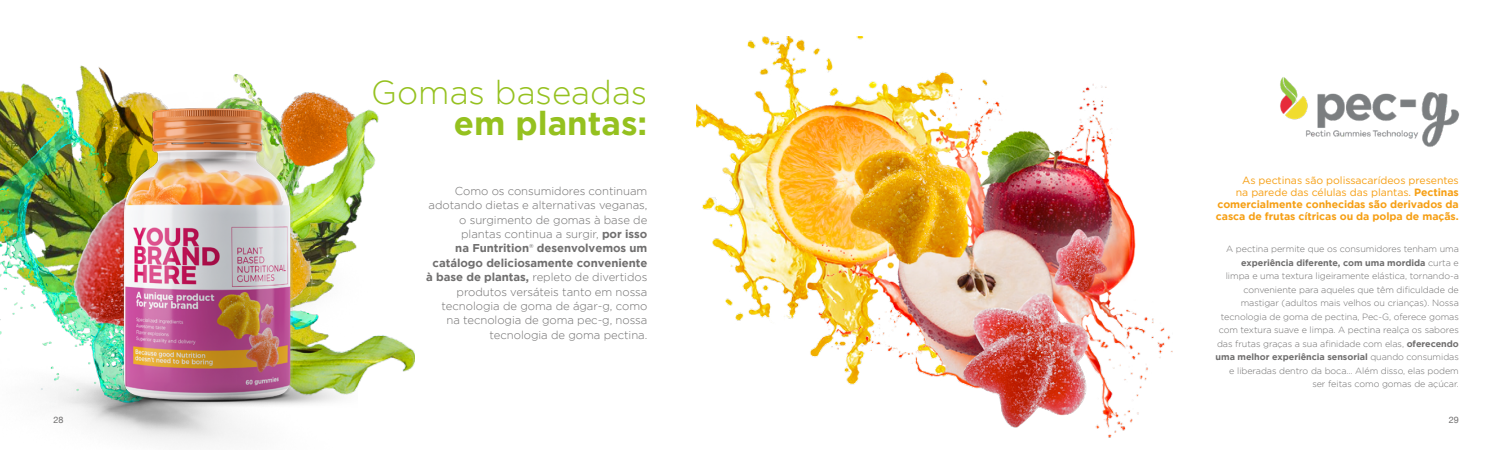
<style>
.page{position:relative;width:1512px;height:459px;background:#fff}
.page>*{position:absolute;margin:0;border:0;box-sizing:border-box;transform-origin:0 0}
.t1{font:300 33px "Gotham";color:#95c11f}
.t2{font:700 33px "Gotham";color:#95c11f}
.t3{font:300 11.32px/14.4px "Gotham";letter-spacing:-.005em;color:#706f6f;text-align:right}
.t4{font:700 10.5px/12px "Gotham";letter-spacing:-.005em;color:#f69f14;text-align:right}
.t5{font:300 9px/13.5px "Gotham";letter-spacing:-.005em;color:#706f6f;text-align:right}
.t6{font:9px "Helvetica Neue";color:#706f6f}
.s1{font-weight:700}
.s2{font-weight:400}
</style>
<div class="page">
<img style="left:696px;top:36px;width:476px;height:402px">
<img style="left:1280px;top:77px;width:179px;height:70px">
<img style="left:0;top:65px;width:415px;height:378px">
<img style="left:59px;top:84px;width:298px;height:344px">
<h1 class="t1" style="left:371px;top:75px;width:278px">Gomas baseadas</h1>
<h1 class="t2" style="left:454px;top:104px;width:195px">em plantas:</h1>
<p class="t3" style="left:426px;top:184px;width:223px">Como os consumidores continuam adotando dietas e alternativas veganas, o surgimento de gomas à base de plantas continua a surgir, <span class="s1">por isso<br>na Funtrition</span><span class="s2">®</span> <span class="s1">desenvolvemos um catálogo deliciosamente conveniente à base de plantas,</span> repleto de divertidos produtos versáteis tanto em nossa tecnologia de goma de ágar-g, como na tecnologia de goma pec-g, nossa tecnologia de goma pectina.</p>
<p class="t4" style="left:1216px;top:174px;width:244px"><span class="s2">As pectinas são polissacarídeos presentes<br>na parede das células das plantas.</span> Pectinas comercialmente conhecidas são derivados da casca de frutas cítricas ou da polpa de maçãs.</p>
<p class="t5" style="left:1216px;top:242px;width:245px">A pectina permite que os consumidores tenham uma <span class="s1">experiência diferente, com uma mordida</span> curta e limpa e uma textura ligeiramente elástica, tornando-a conveniente para aqueles que têm dificuldade de mastigar (adultos mais velhos ou crianças). Nossa tecnologia de goma de pectina, Pec-G, oferece gomas com textura suave e limpa. A pectina realça os sabores das frutas graças a sua afinidade com elas, <span class="s1">oferecendo uma melhor experiência sensorial</span> quando consumidas e liberadas dentro da boca... Além disso, elas podem ser feitas como gomas de açúcar.</p>
<p class="t6" style="left:53px;top:413px;width:12px">28</p>
<p class="t6" style="left:1449px;top:413px;width:12px">29</p>
</div>
